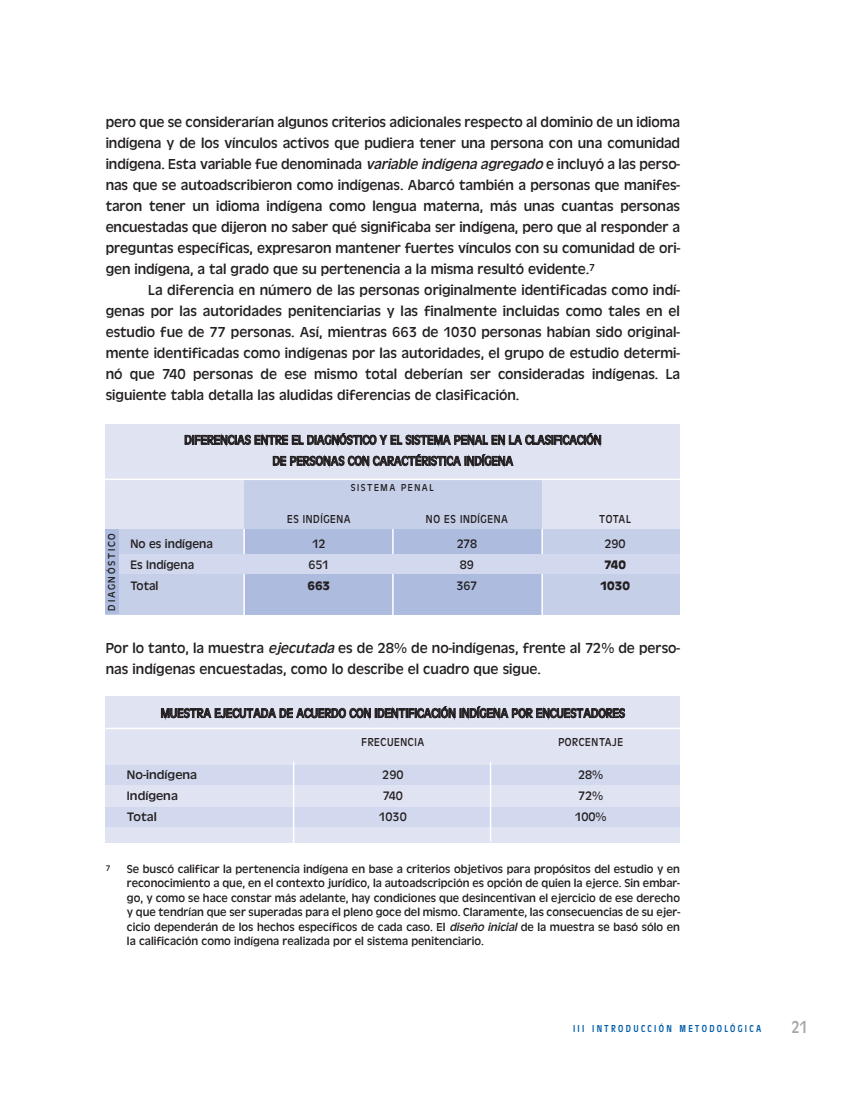
<style>
.page{position:relative;width:851px;height:1106px;background:#fff}
.page>*{position:absolute;margin:0;border:0;box-sizing:border-box;transform-origin:0 0}
.t1{font:condensed 18px "Antique Oli T";color:#a7a9ac}
.t2{font:15px/21px "Antique Oli T";color:#231f20;text-align:justify}
.t3{font:13.5px/21px "Antique Oli T";color:#231f20;text-align:center;scale:.9 1}
.t4{font:12.75px/21px "Antique Oli T";color:#231f20}
.t5{font:12.75px/21px "Antique Oli T";color:#231f20;scale:1.06 1}
.t6{font:700 12.75px/21px "Antique Oli T";color:#231f20;text-align:center}
.t7{font:12px/14.4px "Antique Oli T";color:#231f20;text-align:justify}
.t8{font:12px "Antique Oli T";letter-spacing:.055em;color:#231f20;scale:.9 1}
.t9{font:12px "Antique Oli T";color:#231f20;scale:.9 1}
.t10{font:condensed 10.5px "Antique Oli T";letter-spacing:.225em;color:#005daa}
.t11{font:10.5px "Antique Oli T";letter-spacing:.165em;color:#231f20;scale:.9 1}
.t12{font:10.5px "Antique Oli T";letter-spacing:.165em;color:#231f20}
.t13{font:8.4px "Antique Oli T";color:#231f20}
.s1{font-style:italic}
</style>
<div class="page">
<div style="left:106px;top:424px;width:574px;height:190px;background:#e0e3f2"></div>
<div style="left:106px;top:696px;width:574px;height:146px;background:#e0e3f2"></div>
<hr style="left:106px;top:727px;width:597px;height:2px;background:#fff">
<div style="left:244px;top:479px;width:297px;height:135px;background:#c6cfe8"></div>
<div style="left:106px;top:529px;width:574px;height:85px;background:#c6cfe8"></div>
<div style="left:245px;top:529px;width:296px;height:85px;background:#adbbdf"></div>
<hr style="left:95px;top:478px;width:608px;height:2px;background:#fff">
<hr style="left:541px;top:529px;width:2px;height:90px;background:#fff">
<hr style="left:243px;top:529px;width:2px;height:90px;background:#fff">
<hr style="left:392px;top:529px;width:1px;height:90px;background:#fff">
<div style="left:106px;top:765px;width:574px;height:20px;background:#d2d9ee"></div>
<div style="left:106px;top:806px;width:574px;height:20px;background:#d2d9ee"></div>
<hr style="left:293px;top:761px;width:1px;height:83px;background:#fff">
<hr style="left:489px;top:761px;width:2px;height:80px;background:#fff">
<div style="left:106px;top:554px;width:574px;height:20px;background:#d2d9ee"></div>
<div style="left:106px;top:529px;width:13px;height:85px;background:#adbbdf"></div>
<p class="t2" style="left:106px;top:113px;width:576px">pero que se considerarían algunos criterios adicionales respecto al dominio de un idioma indígena y de los vínculos activos que pudiera tener una persona con una comunidad indígena. Esta variable fue denominada <span class="s1">variable indígena agregado</span>e incluyó a las perso&shy;nas que se autoadscribieron como indígenas. Abarcó también a personas que manifes&shy;taron tener un idioma indígena como lengua materna, más unas cuantas personas encuestadas que dijeron no saber qué significaba ser indígena, pero que al responder a preguntas específicas, expresaron mantener fuertes vínculos con su comunidad de ori&shy;gen indígena, a tal grado que su pertenencia a la misma resultó evidente.<sup>7</sup></p>
<p class="t2" style="left:106px;top:281px;width:576px;text-indent:43px">La diferencia en número de las personas originalmente identificadas como indí&shy;genas por las autoridades penitenciarias y las finalmente incluidas como tales en el estudio fue de 77 personas. Así, mientras 663 de 1030 personas habían sido original&shy;mente identificadas como indígenas por las autoridades, el grupo de estudio determi&shy;nó que 740 personas de ese mismo total deberían ser consideradas indígenas. La siguiente tabla detalla las aludidas diferencias de clasificación.</p>
<p class="t3" style="left:184px;top:430px;width:465px">DIFERENCIAS ENTRE EL DIAGNÓSTICO Y EL SISTEMA PENAL EN LA CLASIFICACIÓN<br>DE PERSONAS CON CARACTÉRISTICA INDÍGENA</p>
<p class="t12" style="left:108px;top:610px;width:79px;rotate:-90deg">DIAGNÓSTICO</p>
<p class="t4" style="left:130px;top:533px;width:84px">No es indígena<br>Es Indígena<br>Total</p>
<p class="t11" style="left:351px;top:484px;width:94px">SISTEMA PENAL</p>
<p class="t8" style="left:287px;top:514px;width:72px">ES INDÍGENA</p>
<p class="t4" style="left:308px;top:533px;width:22px">12<br>651</p>
<p class="t6" style="left:307px;top:575px;width:24px">663</p>
<p class="t8" style="left:426px;top:514px;width:92px">NO ES INDÍGENA</p>
<p class="t4" style="left:456px;top:533px;width:22px">278<br>89<br>367</p>
<p class="t9" style="left:599px;top:514px;width:37px">TOTAL</p>
<p class="t4" style="left:604px;top:533px;width:23px">290</p>
<p class="t6" style="left:600px;top:554px;width:31px">740<br>1030</p>
<p class="t2" style="left:106px;top:638px;width:576px">Por lo tanto, la muestra <span class="s1">ejecutada</span>es de 28% de no-indígenas, frente al 72% de perso&shy;nas indígenas encuestadas, como lo describe el cuadro que sigue.</p>
<p class="t3" style="left:161px;top:703px;width:517px">MUESTRA EJECUTADA DE ACUERDO CON IDENTIFICACIÓN INDÍGENA POR ENCUESTADORES</p>
<p class="t5" style="left:127px;top:764px;width:68px">No-indígena<br>Indígena<br>Total</p>
<p class="t8" style="left:361px;top:738px;width:71px">FRECUENCIA</p>
<p class="t4" style="left:379px;top:764px;width:29px">290<br>740<br>1030</p>
<p class="t8" style="left:558px;top:738px;width:73px">PORCENTAJE</p>
<p class="t4" style="left:574px;top:764px;width:33px">28%<br>72%<br>100%</p>
<p class="t13" style="left:106px;top:865px;width:6px">7</p>
<p class="t7" style="left:127px;top:862px;width:554px">Se buscó calificar la pertenencia indígena en base a criterios objetivos para propósitos del estudio y en reconocimiento a que, en el contexto jurídico, la autoadscripción es opción de quien la ejerce. Sin embar&shy;go, y como se hace constar más adelante, hay condiciones que desincentivan el ejercicio de ese derecho y que tendrían que ser superadas para el pleno goce del mismo. Claramente, las consecuencias de su ejer&shy;cicio dependerán de los hechos específicos de cada caso. El <span class="s1">diseño inicial</span> de la muestra se basó sólo en la calificación como indígena realizada por el sistema penitenciario.</p>
<p class="t10" style="left:573px;top:1024px;width:189px">III INTRODUCCIÓN METODOLÓGICA</p>
<p class="t1" style="left:791px;top:1020px;width:18px">21</p>
</div>
